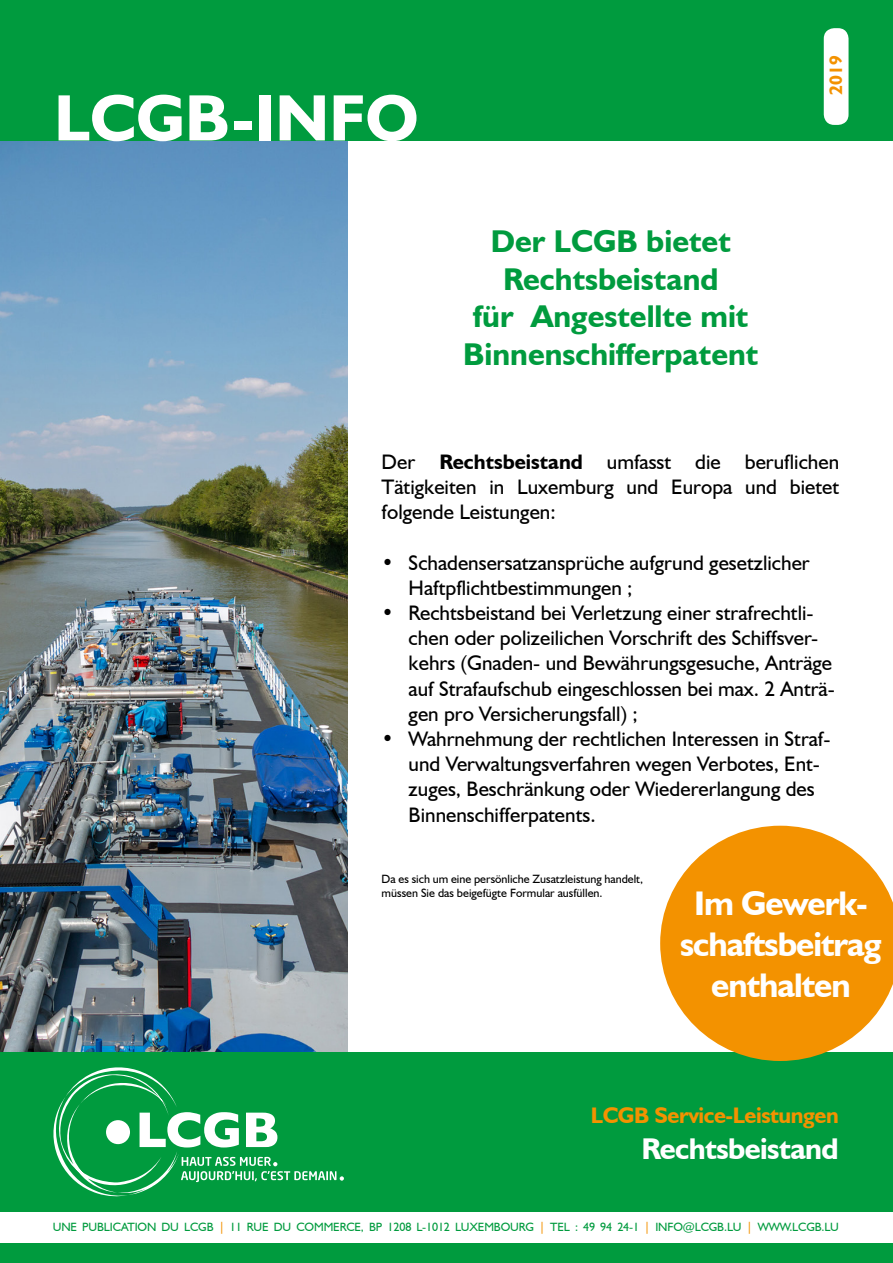
<style>
.page{position:relative;width:893px;height:1263px;background:#fff}
.page>*{position:absolute;margin:0;border:0;box-sizing:border-box;transform-origin:0 0}
.t1{font:700 66px "Humanist 521 BT";color:#fff}
.t2{font:700 34.2px/41px "Humanist 521 BT";letter-spacing:-.03em;color:#fff;text-align:center}
.t3{font:700 31.5px/37.8px "Humanist 521 BT";color:#009b3e;text-align:center}
.t4{font:700 30px "Humanist 521 BT";letter-spacing:-.02em;color:#fff}
.t5{font:700 22.5px "Humanist 521 BT";letter-spacing:-.02em;color:#f39200}
.t6{font:21px/25.2px "Humanist 521 BT";color:#000}
.t7{font:700 18px "Humanist 521 BT";color:#f39200}
.t8{font:12px "Humanist 521 BT";letter-spacing:-.01em;color:#009b3e}
.t9{font:12px/14.4px "Humanist 521 BT";color:#000}
.s1{font-weight:700}
.s2{color:#f39200}
</style>
<div class="page">
<img style="left:0;top:140px;width:348px;height:912px">
<div style="left:0;top:0;width:893px;height:140px;background:#009b3e"></div>
<div style="left:0;top:1052px;width:893px;height:211px;background:#009b3e"></div>
<div style="left:0;top:1212px;width:893px;height:30px;background:#fff"></div>
<div style="left:824px;top:28px;width:24px;height:97px;background:#fff;border-radius:11px"></div>
<svg style="left:660px;top:826px;width:233px;height:235px;fill:#f39200"></svg>
<svg style="left:53px;top:1067px;width:291px;height:129px"></svg>
<h1 class="t1" style="left:54px;top:77px;width:366px">LCGB-INFO</h1>
<h3 class="t3" style="left:463px;top:221px;width:297px">Der LCGB bietet<br>Rechtsbeistand<br>für Angestellte mit<br>Binnenschifferpatent</h3>
<p class="t7" style="left:825px;top:95px;width:41px;rotate:-90deg">2019</p>
<p class="t6" style="left:382px;top:449px;width:459px;text-align:justify">Der <span class="s1">Rechtsbeistand</span> umfasst die beruflichen Tätigkeiten in Luxemburg und Europa und bietet folgende Leistungen:</p>
<p class="t6" style="left:409px;top:549px;width:403px;text-indent:-27px">• Schadensersatzansprüche aufgrund gesetzlicher<br>Haftpflichtbestimmungen ;</p>
<p class="t6" style="left:409px;top:600px;width:428px;text-indent:-27px">• Rechtsbeistand bei Verletzung einer strafrechtli&shy;chen oder polizeilichen Vorschrift des Schiffsver&shy;kehrs (Gnaden- und Bewährungsgesuche, Anträge auf Strafaufschub eingeschlossen bei max. 2 Anträ&shy;gen pro Versicherungsfall) ;</p>
<p class="t6" style="left:409px;top:726px;width:423px;text-indent:-27px">• Wahrnehmung der rechtlichen Interessen in Straf&shy;und Verwaltungsverfahren wegen Verbotes, Ent&shy;zuges, Beschränkung oder Wiedererlangung des Binnenschifferpatents.</p>
<p class="t9" style="left:382px;top:871px;width:263px">Da es sich um eine persönliche Zusatzleistung handelt, müssen Sie das beigefügte Formular ausfüllen.</p>
<h2 class="t2" style="left:680px;top:882px;width:203px">Im Gewerk&shy;schaftsbeitrag enthalten</h2>
<p class="t5" style="left:591px;top:1101px;width:249px">LCGB Service-Leistungen</p>
<h3 class="t4" style="left:641px;top:1130px;width:199px">Rechtsbeistand</h3>
<p class="t8" style="left:53px;top:1219px;width:788px">UNE PUBLICATION DU LCGB <span class="s2">|</span> 11 RUE DU COMMERCE, BP 1208 L-1012 LUXEMBOURG <span class="s2">|</span> TEL : 49 94 24-1 <span class="s2">|</span> INFO@LCGB.LU <span class="s2">|</span> WWW.LCGB.LU</p>
</div>
